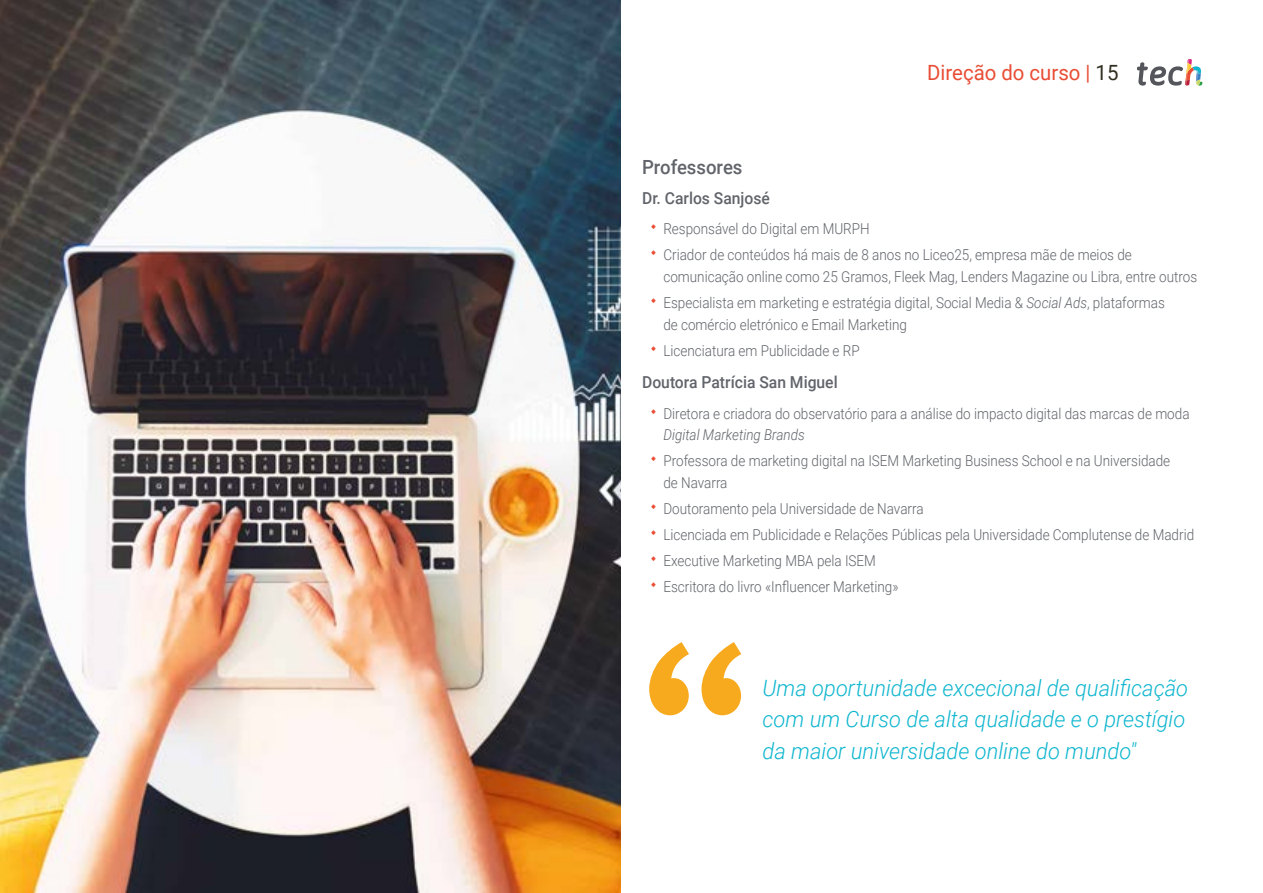
<style>
.page{position:relative;width:1263px;height:893px;background:#fff}
.page>*{position:absolute;margin:0;border:0;box-sizing:border-box;transform-origin:0 0}
.t1{font:italic 300 22.5px/31.5px "Roboto";color:#0fb6cf;text-align:justify}
.t2{font:21px "Roboto";color:#e94d35}
.t3{font:500 19.5px "Roboto";color:#61646a;scale:.95 1}
.t4{font:500 16.5px "Roboto";color:#61646a;scale:.95 1}
.t5{font:300 15px/26px "Roboto";color:#61646a;scale:.9 1}
.t6{font:italic 300 15px "Roboto";color:#61646a;scale:.9 1}
.s1{color:#312e20}
.s2{font-style:italic}
</style>
<div class="page">
<img style="left:0;top:0;width:621px;height:893px">
<svg style="left:649px;top:642px;width:92px;height:73px"></svg>
<svg style="left:1137px;top:59px;width:65px;height:27px"></svg>
<h3 class="t3" style="left:642px;top:154px;width:107px">Professores</h3>
<h2 class="t2" style="left:927px;top:57px;width:193px">Direção do curso | <span class="s1">15</span></h2>
<p class="t4" style="left:642px;top:186px;width:136px">Dr. Carlos Sanjosé</p>
<p class="t5" style="left:663px;top:215px;width:522px">Responsável do Digital em MURPH<br>Criador de conteúdos há mais de 8 anos no Liceo25, empresa mãe de meios de</p>
<p class="t5" style="left:663px;top:263px;width:595px">comunicação online como 25 Gramos, Fleek Mag, Lenders Magazine ou Libra, entre outros<br>Especialista em marketing e estratégia digital, Social Media &amp; <span class="s2">Social Ads</span>, plataformas</p>
<p class="t5" style="left:663px;top:310px;width:272px;line-height:26.7px">de comércio eletrónico e Email Marketing<br>Licenciatura em Publicidade e RP</p>
<p class="t4" style="left:642px;top:371px;width:207px">Doutora Patrícia San Miguel</p>
<p class="t5" style="left:663px;top:400px;width:586px">Diretora e criadora do observatório para a análise do impacto digital das marcas de moda</p>
<p class="t6" style="left:663px;top:424px;width:159px">Digital Marketing Brands</p>
<p class="t5" style="left:663px;top:450px;width:565px;line-height:21.8px">Professora de marketing digital na ISEM Marketing Business School e na Universidade de Navarra</p>
<p class="t5" style="left:663px;top:495px;width:591px">Doutoramento pela Universidade de Navarra<br>Licenciada em Publicidade e Relações Públicas pela Universidade Complutense de Madrid Executive Marketing MBA pela ISEM<br>Escritora do livro «Influencer Marketing»</p>
<h1 class="t1" style="left:763px;top:671px;width:427px">Uma oportunidade excecional de qualificação com um Curso de alta qualidade e o prestígio da maior universidade online do mundo"</h1>
</div>
